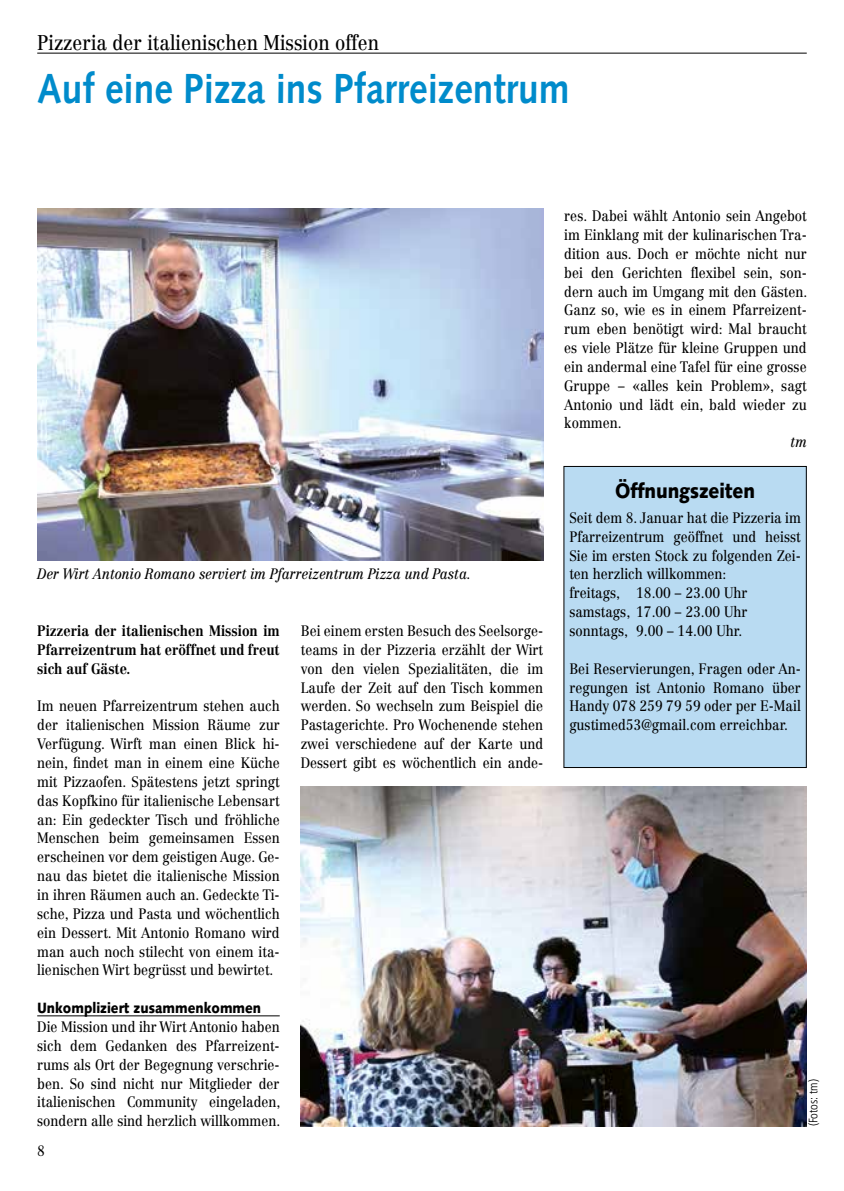
<style>
.page{position:relative;width:844px;height:1191px;background:#fff}
.page>*{position:absolute;margin:0;border:0;box-sizing:border-box;transform-origin:0 0}
.t1{font:700 42px "Syntax LT Std";color:#008bcb;scale:.88 1}
.t2{font:21px "Centennial LT Std";color:#000;scale:.88 1}
.t3{font:900 21px "Syntax LT Std";color:#000;scale:.88 1}
.t4{font:14.88px/18.9px "Centennial LT Std";color:#000;text-align:justify;scale:.88 1}
.t5{font:700 14.88px/18.9px "Centennial LT Std";color:#000;text-align:justify;scale:.88 1}
.t6{font:italic 14.88px "Centennial LT Std";color:#000;scale:.88 1}
.t7{font:900 14.88px "Syntax LT Std";color:#000;scale:.88 1}
.t8{font:300 condensed 12.25px "Frutiger LT Std";color:#000}
</style>
<div class="page">
<hr style="left:37px;top:53px;width:769px;height:1px;background:#000">
<hr style="left:37px;top:1015px;width:243px;height:1px;background:#000">
<img style="left:37px;top:208px;width:506px;height:352px">
<div style="left:563px;top:466px;width:243px;height:301px;background:#b9dbf2"></div>
<div style="left:563px;top:466px;width:243px;height:302px;border:1px solid #000"></div>
<img style="left:300px;top:787px;width:506px;height:339px">
<h2 class="t2" style="left:37px;top:30px;width:390px">Pizzeria der italienischen Mission offen</h2>
<h1 class="t1" style="left:37px;top:64px;width:606px">Auf eine Pizza ins Pfarreizentrum</h1>
<p class="t6" style="left:37px;top:565px;width:494px">Der Wirt Antonio Romano serviert im Pfarreizentrum Pizza und Pasta.</p>
<p class="t5" style="left:37px;top:621px;width:277px">Pizzeria der italienischen Mission im Pfarreizentrum hat eröffnet und freut sich auf Gäste.</p>
<p class="t4" style="left:37px;top:696px;width:277px">Im neuen Pfarreizentrum stehen auch der italienischen Mission Räume zur Verfügung. Wirft man einen Blick hi&shy;nein, findet man in einem eine Küche mit Pizzaofen. Spätestens jetzt springt das Kopfkino für italienische Lebensart an: Ein gedeckter Tisch und fröhliche Menschen beim gemeinsamen Essen erscheinen vor dem geistigen Auge. Ge&shy;nau das bietet die italienische Mission in ihren Räumen auch an. Gedeckte Ti&shy;sche, Pizza und Pasta und wöchentlich ein Dessert. Mit Antonio Romano wird man auch noch stilecht von einem ita&shy;lienischen Wirt begrüsst und bewirtet.</p>
<p class="t7" style="left:37px;top:999px;width:256px">Unkompliziert zusammenkommen</p>
<p class="t4" style="left:37px;top:1017px;width:278px">Die Mission und ihr Wirt Antonio haben sich dem Gedanken des Pfarreizent&shy;rums als Ort der Begegnung verschrie&shy;ben. So sind nicht nur Mitglieder der italienischen Community eingeladen, sondern alle sind herzlich willkommen.</p>
<p class="t4" style="left:37px;top:1141px;width:10px">8</p>
<p class="t4" style="left:301px;top:621px;width:277px">Bei einem ersten Besuch des Seelsorge&shy;teams in der Pizzeria erzählt der Wirt von den vielen Spezialitäten, die im Laufe der Zeit auf den Tisch kommen werden. So wechseln zum Beispiel die Pastagerichte. Pro Wochenende stehen zwei verschiedene auf der Karte und Dessert gibt es wöchentlich ein ande-</p>
<p class="t4" style="left:564px;top:206px;width:278px">res. Dabei wählt Antonio sein Angebot im Einklang mit der kulinarischen Tra&shy;dition aus. Doch er möchte nicht nur bei den Gerichten flexibel sein, son&shy;dern auch im Umgang mit den Gästen.<br>Ganz so, wie es in einem Pfarreizent&shy;rum eben benötigt wird: Mal braucht es viele Plätze für kleine Gruppen und ein andermal eine Tafel für eine grosse Gruppe – «alles kein Problem», sagt Antonio und lädt ein, bald wieder zu kommen.</p>
<p class="t6" style="left:790px;top:433px;width:20px">tm</p>
<h2 class="t3" style="left:615px;top:478px;width:161px">Öffnungszeiten</h2>
<p class="t4" style="left:569px;top:508px;width:264px;text-align:left">Seit dem 8. Januar hat die Pizzeria im<br>Pfarreizentrum geöffnet und heisst<br>Sie im ersten Stock zu folgenden Zei&shy;ten herzlich willkommen:<br>freitags, 18.00 – 23.00 Uhr samstags, 17.00 – 23.00 Uhr sonntags, 9.00 – 14.00 Uhr.</p>
<p class="t4" style="left:569px;top:659px;width:264px">Bei Reservierungen, Fragen oder An&shy;regungen ist Antonio Romano über Handy 078 259 79 59 oder per E-Mail gustimed53@gmail.com erreichbar.</p>
<p class="t8" style="left:806px;top:1126px;width:49px;rotate:-90deg">(Fotos: tm)</p>
</div>
